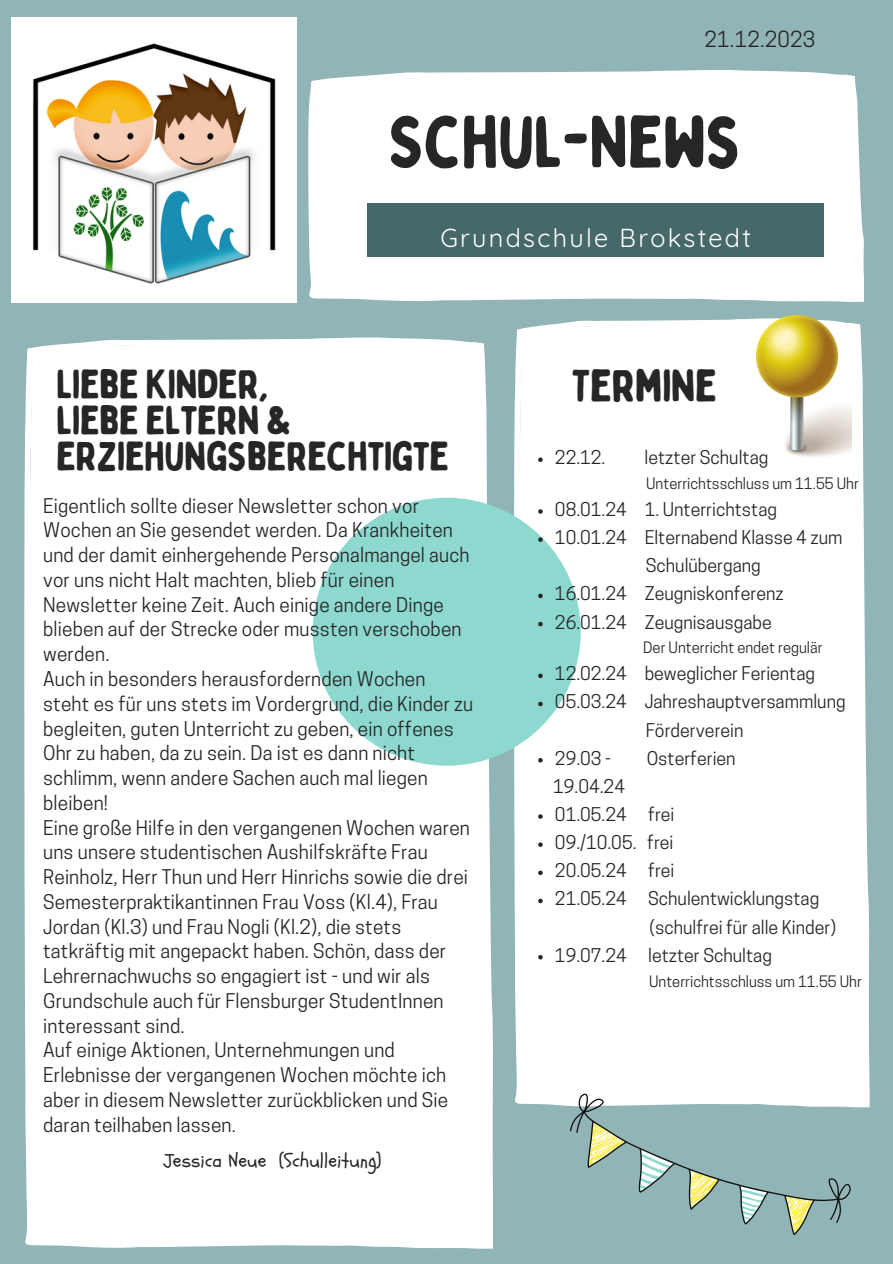
<style>
.page{position:relative;width:893px;height:1264px;background:#fff}
.page>*{position:absolute;margin:0;border:0;box-sizing:border-box;transform-origin:0 0}
.t1{font:72.9px "Bobby Jones Soft";letter-spacing:-.025em;color:#282625}
.t2{font:45px "Bobby Jones Soft";letter-spacing:-.025em;color:#282625}
.t3{font:40.35px/36px "Bobby Jones Soft";letter-spacing:-.025em;color:#282625}
.t4{font:25.35px "Quicksand";letter-spacing:.09em;color:#fff}
.t5{font:20.7px "Cooper Hewitt";letter-spacing:.01em;color:#282625}
.t6{font:19.5px "Schoolbell";letter-spacing:.01em;color:#282625}
.t7{font:19.05px/24.8px "Cooper Hewitt";letter-spacing:.01em;color:#282625}
.t8{font:17.85px "Cooper Hewitt";color:#282625}
.t9{font:14.85px "Cooper Hewitt";color:#282625}
</style>
<div class="page">
<div style="left:0;top:0;width:892px;height:1263px;background:#91b5b7"></div>
<div style="left:308px;top:70px;width:555px;height:232px;background:#fff"></div>
<div style="left:24px;top:337px;width:469px;height:911px;background:#fff"></div>
<div style="left:514px;top:318px;width:355px;height:789px;background:#fff"></div>
<div style="left:795px;top:204px;width:28px;height:53px;background:#466869"></div>
<div style="left:395px;top:204px;width:400px;height:53px;background:#466869"></div>
<div style="left:367px;top:204px;width:28px;height:53px;background:#466869"></div>
<img style="left:756px;top:316px;width:95px;height:141px">
<img style="left:11px;top:17px;width:286px;height:286px">
<svg style="left:555px;top:1088px;width:298px;height:148px"></svg>
<div style="left:313px;top:497px;width:267px;height:268px;background:#8dd8cf;border-radius:50%"></div>
<svg style="left:538px;top:457px;width:4px;height:5px"></svg>
<svg style="left:538px;top:509px;width:4px;height:5px"></svg>
<svg style="left:538px;top:537px;width:4px;height:5px"></svg>
<svg style="left:538px;top:593px;width:4px;height:5px"></svg>
<svg style="left:538px;top:622px;width:4px;height:4px"></svg>
<svg style="left:538px;top:673px;width:4px;height:5px"></svg>
<svg style="left:538px;top:701px;width:4px;height:5px"></svg>
<svg style="left:538px;top:758px;width:4px;height:4px"></svg>
<svg style="left:538px;top:814px;width:4px;height:4px"></svg>
<svg style="left:538px;top:842px;width:4px;height:5px"></svg>
<svg style="left:538px;top:870px;width:4px;height:5px"></svg>
<svg style="left:538px;top:898px;width:4px;height:5px"></svg>
<svg style="left:538px;top:955px;width:4px;height:4px"></svg>
<p class="t5" style="left:704px;top:32px;width:112px">21.12.2023</p>
<p class="t1" style="left:388px;top:97px;width:356px">SCHUL-NEWS</p>
<p class="t4" style="left:440px;top:221px;width:312px">Grundschule Brokstedt</p>
<p class="t3" style="left:56px;top:367px;width:215px">LIEBE KINDER,</p>
<p class="t3" style="left:56px;top:403px;width:395px">LIEBE ELTERN &amp;<br>ERZIEHUNGSBERECHTIGTE</p>
<p class="t7" style="left:43px;top:495px;width:428px">Eigentlich sollte dieser Newsletter schon vor Wochen an Sie gesendet werden. Da Krankheiten und der damit einhergehende Personalmangel auch vor uns nicht Halt machten, blieb für einen Newsletter keine Zeit. Auch einige andere Dinge blieben auf der Strecke oder mussten verschoben werden.</p>
<p class="t7" style="left:43px;top:669px;width:431px">Auch in besonders herausfordernden Wochen steht es für uns stets im Vordergrund, die Kinder zu begleiten, guten Unterricht zu geben, ein offenes Ohr zu haben, da zu sein. Da ist es dann nicht schlimm, wenn andere Sachen auch mal liegen bleiben!</p>
<p class="t7" style="left:43px;top:817px;width:428px">Eine große Hilfe in den vergangenen Wochen waren uns unsere studentischen Aushilfskräfte Frau Reinholz, Herr Thun und Herr Hinrichs sowie die drei Semesterpraktikantinnen Frau Voss (Kl.4), Frau Jordan (Kl.3) und Frau Nogli (Kl.2), die stets tatkräftig mit angepackt haben. Schön, dass der Lehrernachwuchs so engagiert ist - und wir als Grundschule auch für Flensburger StudentInnen interessant sind.</p>
<p class="t7" style="left:43px;top:1040px;width:406px">Auf einige Aktionen, Unternehmungen und Erlebnisse der vergangenen Wochen möchte ich aber in diesem Newsletter zurückblicken und Sie daran teilhaben lassen.</p>
<p class="t6" style="left:164px;top:1147px;width:219px">Jessica Neue (Schulleitung)</p>
<p class="t2" style="left:572px;top:358px;width:147px">TERMINE</p>
<p class="t8" style="left:555px;top:451px;width:52px">22.12.</p>
<p class="t8" style="left:644px;top:451px;width:125px">letzter Schultag</p>
<p class="t9" style="left:646px;top:478px;width:214px">Unterrichtsschluss um 11.55 Uhr</p>
<p class="t8" style="left:555px;top:502px;width:223px">08.01.24 1. Unterrichtstag</p>
<p class="t8" style="left:555px;top:531px;width:289px">10.01.24 Elternabend Klasse 4 zum</p>
<p class="t8" style="left:645px;top:559px;width:116px">Schulübergang</p>
<p class="t8" style="left:555px;top:587px;width:230px">16.01.24 Zeugniskonferenz</p>
<p class="t8" style="left:555px;top:615px;width:218px">26.01.24 Zeugnisausgabe</p>
<p class="t9" style="left:643px;top:642px;width:181px">Der Unterricht endet regulär</p>
<p class="t8" style="left:555px;top:667px;width:261px">12.02.24 beweglicher Ferientag</p>
<p class="t8" style="left:555px;top:695px;width:292px">05.03.24 Jahreshauptversammlung</p>
<p class="t8" style="left:645px;top:723px;width:99px">Förderverein</p>
<p class="t8" style="left:555px;top:751px;width:58px">29.03 -</p>
<p class="t8" style="left:646px;top:751px;width:90px">Osterferien</p>
<p class="t8" style="left:553px;top:779px;width:73px">19.04.24</p>
<p class="t8" style="left:555px;top:807px;width:121px">01.05.24 frei</p>
<p class="t8" style="left:555px;top:835px;width:120px">09./10.05. frei</p>
<p class="t8" style="left:555px;top:864px;width:121px">20.05.24 frei</p>
<p class="t8" style="left:555px;top:892px;width:266px">21.05.24 Schulentwicklungstag</p>
<p class="t8" style="left:649px;top:920px;width:188px">(schulfrei für alle Kinder)</p>
<p class="t8" style="left:555px;top:948px;width:218px">19.07.24 letzter Schultag</p>
<p class="t9" style="left:649px;top:975px;width:214px">Unterrichtsschluss um 11.55 Uhr</p>
</div>
